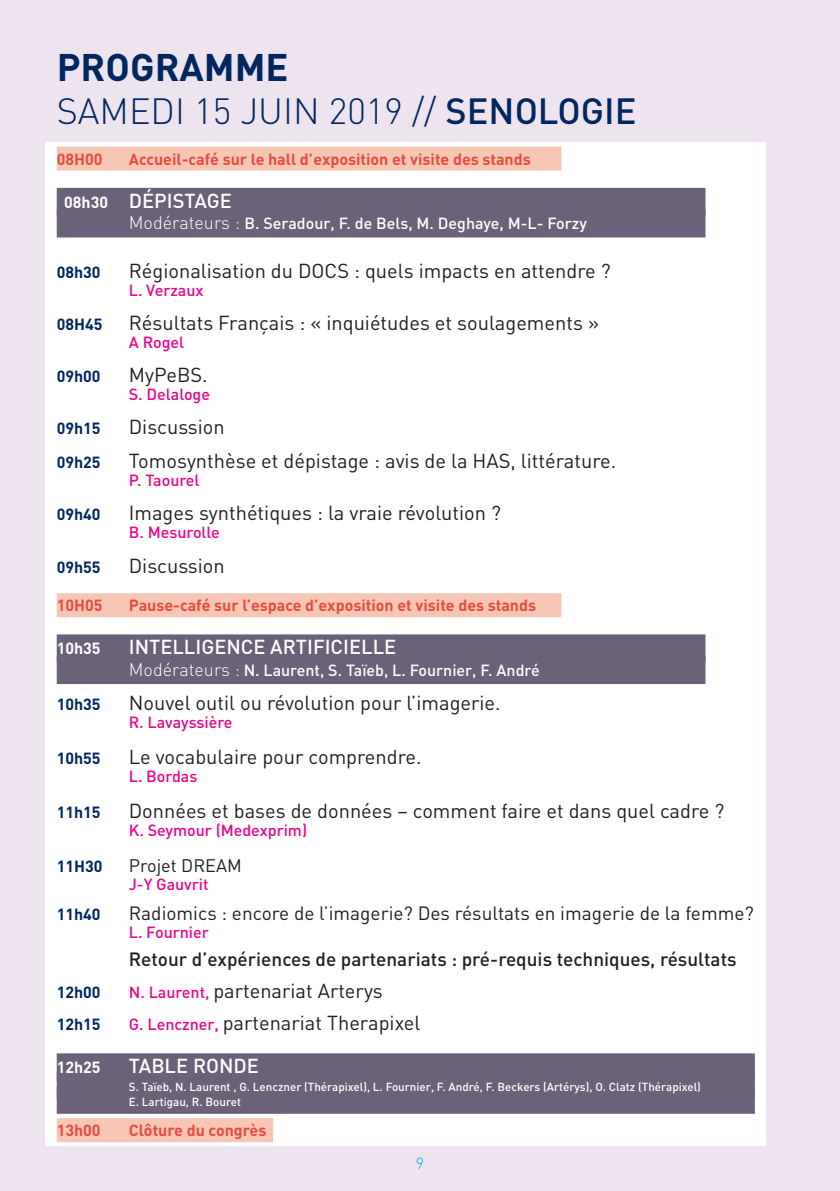
<style>
.page{position:relative;width:840px;height:1191px;background:#fff}
.page>*{position:absolute;margin:0;border:0;box-sizing:border-box;transform-origin:0 0}
.t1{font:700 38px "DIN";color:#00275f}
.t2{font:300 36px "DIN";color:#00275f}
.Style_de_paragraphe{font:20px "DIN";color:#231f20}
.Style_de_paragraphe-2{font:500 20px "DIN";color:#fff}
.t3{font:500 19px "DIN";color:#231f20}
.t4{font:19px "DIN";color:#231f20}
.t5{font:18px "DIN";color:#231f20}
.Style_de_paragraphe-3{font:700 16px "DIN";color:#e54d3f}
.t6{font:500 16px "DIN";color:#ed028c}
.Style_de_paragraphe-4{font:500 16px "DIN";color:#fff}
.Style_de_paragraphe-5{font:700 16px "DIN";color:#00275f}
.Style_de_paragraphe-6{font:700 16px "DIN";color:#fff}
.t7{font:300 16px "DIN";color:#00aeef}
.Style_de_paragraphe-7{font:500 11.6px/14.4px "DIN";color:#fff}
.s1{font-weight:500}
.s2{font-weight:700;font-size:16px}
.s3{font-weight:300;font-size:18px}
.s4{font-weight:500;font-size:16px;color:#ed028c}
</style>
<div class="page">
<div style="left:0;top:0;width:839px;height:1191px;background:#eee4f0"></div>
<div style="left:45px;top:142px;width:720px;height:1003px;background:#fff"></div>
<div style="left:57px;top:147px;width:504px;height:24px;background:#f7c6b5"></div>
<div style="left:57px;top:188px;width:648px;height:28px;background:#6b6178"></div>
<div style="left:57px;top:209px;width:648px;height:28px;background:#6b6178"></div>
<div style="left:57px;top:593px;width:504px;height:24px;background:#f7c6b5"></div>
<div style="left:57px;top:634px;width:648px;height:28px;background:#6b6178"></div>
<div style="left:57px;top:656px;width:648px;height:28px;background:#6b6178"></div>
<div style="left:57px;top:1053px;width:697px;height:28px;background:#6b6178"></div>
<div style="left:57px;top:1071px;width:697px;height:28px;background:#6b6178"></div>
<div style="left:57px;top:1085px;width:697px;height:28px;background:#6b6178"></div>
<div style="left:57px;top:1118px;width:216px;height:24px;background:#f7c6b5"></div>
<p class="t1" style="left:57px;top:42px;width:233px">PROGRAMME</p>
<p class="t2" style="left:57px;top:89px;width:581px">SAMEDI 15 JUIN 2019 // <span class="s1">SENOLOGIE</span></p>
<p class="Style_de_paragraphe-3" style="left:57px;top:148px;width:47px">08H00</p>
<p class="Style_de_paragraphe-3" style="left:129px;top:148px;width:403px">Accueil-café sur le hall d’exposition et visite des stands</p>
<p class="Style_de_paragraphe-2" style="left:64px;top:188px;width:169px"><span class="s2">08h30</span> DÉPISTAGE</p>
<p class="Style_de_paragraphe-4" style="left:129px;top:213px;width:459px"><span class="s3">Modérateurs :</span> B. Seradour, F. de Bels, M. Deghaye, M-L- Forzy</p>
<p class="Style_de_paragraphe-5" style="left:57px;top:261px;width:45px">08h30</p>
<p class="Style_de_paragraphe" style="left:129px;top:258px;width:483px">Régionalisation du DOCS : quels impacts en attendre ?</p>
<p class="t6" style="left:129px;top:279px;width:76px">L. Verzaux</p>
<p class="Style_de_paragraphe-5" style="left:57px;top:313px;width:47px">08H45</p>
<p class="Style_de_paragraphe" style="left:129px;top:310px;width:471px">Résultats Français : « inquiétudes et soulagements »</p>
<p class="t6" style="left:129px;top:331px;width:57px">A Rogel</p>
<p class="Style_de_paragraphe-5" style="left:57px;top:365px;width:45px">09h00</p>
<p class="Style_de_paragraphe" style="left:129px;top:362px;width:80px">MyPeBS.</p>
<p class="t6" style="left:129px;top:383px;width:83px">S. Delaloge</p>
<p class="Style_de_paragraphe-5" style="left:57px;top:417px;width:45px">09h15</p>
<p class="Style_de_paragraphe" style="left:129px;top:414px;width:97px">Discussion</p>
<p class="Style_de_paragraphe-5" style="left:57px;top:451px;width:45px">09h25</p>
<p class="Style_de_paragraphe" style="left:129px;top:448px;width:488px">Tomosynthèse et dépistage : avis de la HAS, littérature.</p>
<p class="t6" style="left:129px;top:469px;width:72px">P. Taourel</p>
<p class="Style_de_paragraphe-5" style="left:57px;top:503px;width:45px">09h40</p>
<p class="Style_de_paragraphe" style="left:129px;top:500px;width:373px">Images synthétiques : la vraie révolution ?</p>
<p class="t6" style="left:129px;top:521px;width:92px">B. Mesurolle</p>
<p class="Style_de_paragraphe-5" style="left:57px;top:556px;width:45px">09h55</p>
<p class="Style_de_paragraphe" style="left:129px;top:553px;width:97px">Discussion</p>
<p class="Style_de_paragraphe-3" style="left:57px;top:595px;width:47px">10H05</p>
<p class="Style_de_paragraphe-3" style="left:129px;top:595px;width:408px">Pause-café sur l’espace d’exposition et visite des stands</p>
<p class="Style_de_paragraphe-6" style="left:57px;top:638px;width:45px">10h35</p>
<p class="Style_de_paragraphe-2" style="left:129px;top:634px;width:269px">INTELLIGENCE ARTIFICIELLE</p>
<p class="Style_de_paragraphe-4" style="left:129px;top:660px;width:412px"><span class="s3">Modérateurs :</span> N. Laurent, S. Taïeb, L. Fournier, F. André</p>
<p class="Style_de_paragraphe-5" style="left:57px;top:694px;width:45px">10h35</p>
<p class="Style_de_paragraphe" style="left:129px;top:690px;width:373px">Nouvel outil ou révolution pour l’imagerie.</p>
<p class="t6" style="left:129px;top:712px;width:105px">R. Lavayssière</p>
<p class="Style_de_paragraphe-5" style="left:57px;top:748px;width:45px">10h55</p>
<p class="Style_de_paragraphe" style="left:129px;top:744px;width:294px">Le vocabulaire pour comprendre.</p>
<p class="t6" style="left:129px;top:766px;width:70px">L. Bordas</p>
<p class="Style_de_paragraphe-5" style="left:57px;top:802px;width:45px">11h15</p>
<p class="Style_de_paragraphe" style="left:129px;top:798px;width:596px">Données et bases de données – comment faire et dans quel cadre ?</p>
<p class="t6" style="left:129px;top:820px;width:180px">K. Seymour (Medexprim)</p>
<p class="Style_de_paragraphe-5" style="left:57px;top:856px;width:47px">11H30</p>
<p class="t5" style="left:129px;top:854px;width:114px">Projet DREAM</p>
<p class="t6" style="left:129px;top:874px;width:81px">J-Y Gauvrit</p>
<p class="Style_de_paragraphe-5" style="left:57px;top:904px;width:45px">11h40</p>
<p class="t4" style="left:129px;top:901px;width:626px">Radiomics : encore de l’imagerie? Des résultats en imagerie de la femme?</p>
<p class="t6" style="left:129px;top:922px;width:81px">L. Fournier</p>
<p class="t3" style="left:129px;top:947px;width:609px">Retour d’expériences de partenariats : pré-requis techniques, résultats</p>
<p class="Style_de_paragraphe-5" style="left:57px;top:982px;width:45px">12h00</p>
<p class="Style_de_paragraphe" style="left:129px;top:978px;width:255px"><span class="s4">N. Laurent,</span> partenariat Arterys</p>
<p class="Style_de_paragraphe-5" style="left:57px;top:1014px;width:45px">12h15</p>
<p class="Style_de_paragraphe" style="left:129px;top:1010px;width:293px"><span class="s4">G. Lenczner,</span> partenariat Therapixel</p>
<p class="Style_de_paragraphe-6" style="left:57px;top:1057px;width:45px">12h25</p>
<p class="Style_de_paragraphe-2" style="left:129px;top:1053px;width:131px">TABLE RONDE</p>
<p class="Style_de_paragraphe-7" style="left:129px;top:1079px;width:573px">S. Taïeb, N. Laurent , G. Lenczner (Thérapixel), L. Fournier, F. André, F. Beckers (Artérys), O. Clatz (Thérapixel)<br>E. Lartigau, R. Bouret</p>
<p class="Style_de_paragraphe-3" style="left:57px;top:1120px;width:45px">13h00</p>
<p class="Style_de_paragraphe-3" style="left:129px;top:1120px;width:139px">Clôture du congrès</p>
<p class="t7" style="left:415px;top:1153px;width:10px">9</p>
</div>
